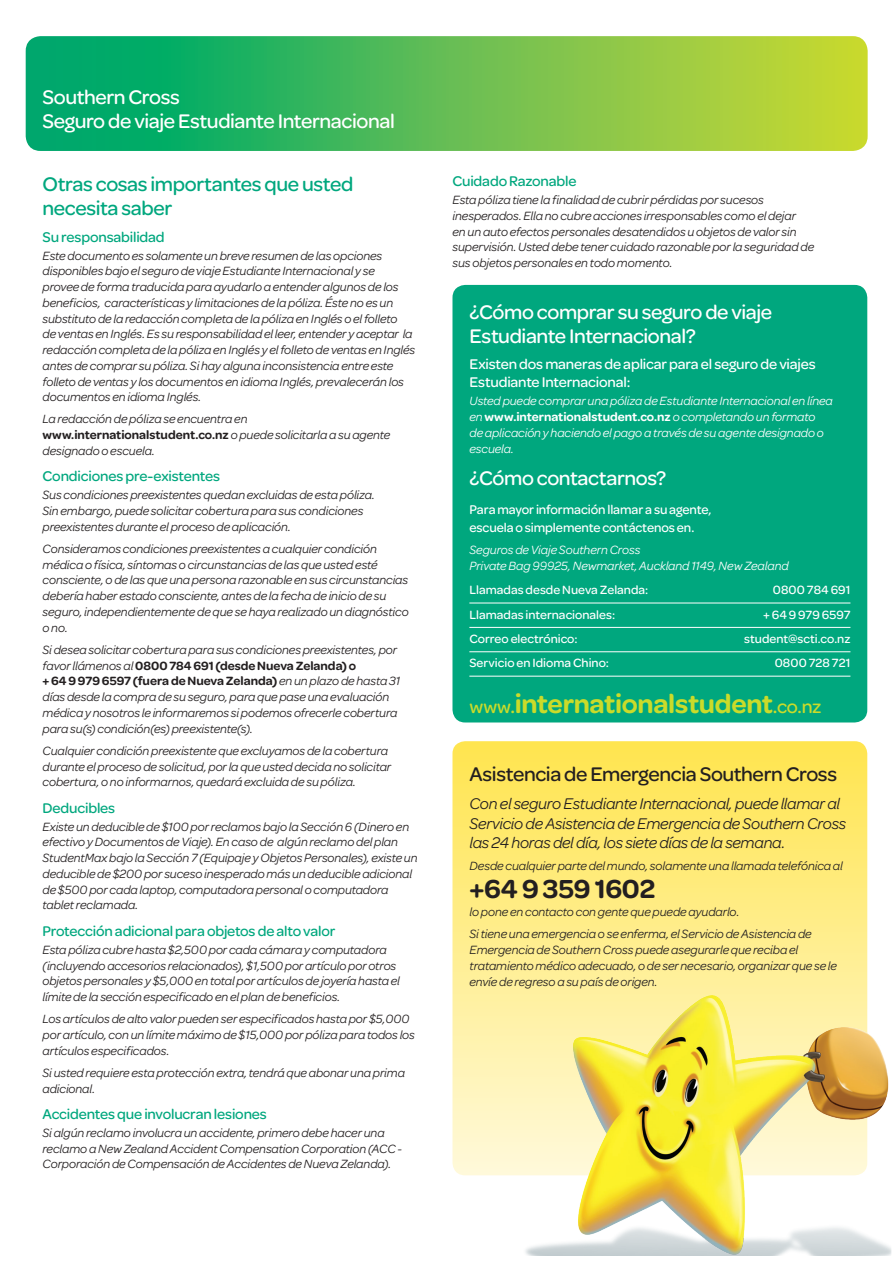
<style>
.page{position:relative;width:893px;height:1263px;background:#fff}
.page>*{position:absolute;margin:0;border:0;box-sizing:border-box;transform-origin:0 0}
.t1{font:600 27.75px "Omnes";letter-spacing:-.01em;color:#cadb2a}
.t2{font:600 27.75px "Omnes";letter-spacing:-.005em;color:#231f20}
._14pt_Large_Green_He{font:500 21px/24px "Omnes";letter-spacing:-.02em;color:#fff}
._14pt_Large_Green_He-2{font:500 21px/24px "Omnes";letter-spacing:-.015em;color:#00a77e}
._14pt_Large_Green_He-3{font:500 21px "Omnes";letter-spacing:-.015em;color:#231f20}
._11pt_Intro_text{font:italic 16.5px/19.5px "Omnes";letter-spacing:-.015em;color:#231f20}
._10pt_Small_Green_He{font:500 15px "Omnes";letter-spacing:-.01em;color:#00a77e}
._10pt_Small_Green_He-2{font:500 15px/18px "Omnes";letter-spacing:-.01em;color:#fff}
._10pt_Small_Green_He-3{font:500 13.5px/18px "Omnes";letter-spacing:-.005em;color:#fff}
._8_5pt_Body_text{font:italic 12.75px/15.8px "Omnes";letter-spacing:-.005em;color:#231f20}
._8_5pt_Body_text-2{font:italic 12.75px/15.8px "Omnes";letter-spacing:-.005em;color:#fff}
._8_5pt_Contact_Chart{font:500 12.75px "Omnes";color:#fff}
.s1{font-weight:600;font-style:normal}
.s2{font-weight:500;font-size:19.5px}
.s3{font-weight:500;font-size:21px}
</style>
<div class="page">
<div style="left:452px;top:285px;width:415px;height:437px;background:#00a77e;border-radius:13px"></div>
<hr style="left:469px;top:603px;width:381px;height:1px;background:#fff">
<hr style="left:469px;top:627px;width:381px;height:1px;background:#fff">
<hr style="left:469px;top:651px;width:381px;height:1px;background:#fff">
<hr style="left:469px;top:676px;width:381px;height:1px;background:#fff">
<div style="left:452px;top:741px;width:415px;height:434px;background:linear-gradient(to bottom,#ffe44e,#fff9da);border-radius:13px"></div>
<img style="left:518px;top:990px;width:374px;height:265px">
<svg style="left:26px;top:36px;width:842px;height:115px;background:#5ebe52"></svg>
<p class="_14pt_Large_Green_He" style="left:43px;top:85px;width:354px">Southern Cross<br>Seguro de viaje Estudiante Internacional</p>
<p class="_14pt_Large_Green_He-2" style="left:43px;top:172px;width:313px">Otras cosas importantes que usted necesita saber</p>
<p class="_10pt_Small_Green_He" style="left:43px;top:228px;width:124px">Su responsabilidad</p>
<p class="_8_5pt_Body_text" style="left:43px;top:247px;width:374px">Este documento es solamente un breve resumen de las opciones disponibles bajo el seguro de viaje Estudiante Internacional y se<br>provee de forma traducida para ayudarlo a entender algunos de los beneficios, características y limitaciones de la póliza. Éste no es un substituto de la redacción completa de la póliza en Inglés o el folleto<br>de ventas en Inglés. Es su responsabilidad el leer, entender y aceptar la redacción completa de la póliza en Inglés y el folleto de ventas en Inglés antes de comprar su póliza. Si hay alguna inconsistencia entre este folleto de ventas y los documentos en idioma Inglés, prevalecerán los documentos en idioma Inglés.</p>
<p class="_8_5pt_Body_text" style="left:43px;top:411px;width:349px">La redacción de póliza se encuentra en <span class="s1">www.internationalstudent.co.nz</span> o puede solicitarla a su agente designado o escuela.</p>
<p class="_10pt_Small_Green_He" style="left:43px;top:468px;width:179px">Condiciones pre-existentes</p>
<p class="_8_5pt_Body_text" style="left:43px;top:487px;width:334px">Sus condiciones preexistentes quedan excluidas de esta póliza.<br>Sin embargo, puede solicitar cobertura para sus condiciones preexistentes durante el proceso de aplicación.</p>
<p class="_8_5pt_Body_text" style="left:43px;top:541px;width:368px">Consideramos condiciones preexistentes a cualquier condición médica o física, síntomas o circunstancias de las que usted esté consciente, o de las que una persona razonable en sus circunstancias debería haber estado consciente, antes de la fecha de inicio de su seguro, independientemente de que se haya realizado un diagnóstico o no.</p>
<p class="_8_5pt_Body_text" style="left:43px;top:642px;width:359px">Si desea solicitar cobertura para sus condiciones preexistentes, por favor llámenos al <span class="s1">0800 784 691 (desde Nueva Zelanda) o<br>+ 64 9 979 6597 (fuera de Nueva Zelanda)</span> en un plazo de hasta 31 días desde la compra de su seguro, para que pase una evaluación médica y nosotros le informaremos si podemos ofrecerle cobertura para su(s) condición(es) preexistente(s).</p>
<p class="_8_5pt_Body_text" style="left:43px;top:743px;width:350px">Cualquier condición preexistente que excluyamos de la cobertura durante el proceso de solicitud, por la que usted decida no solicitar cobertura, o no informarnos, quedará excluida de su póliza.</p>
<p class="_10pt_Small_Green_He" style="left:43px;top:799px;width:74px">Deducibles</p>
<p class="_8_5pt_Body_text" style="left:43px;top:819px;width:377px">Existe un deducible de $100 por reclamos bajo la Sección 6 (Dinero en efectivo y Documentos de Viaje). En caso de algún reclamo del plan StudentMax bajo la Sección 7 (Equipaje y Objetos Personales), existe un deducible de $200 por suceso inesperado más un deducible adicional de $500 por cada laptop, computadora personal o computadora tablet reclamada.</p>
<p class="_10pt_Small_Green_He" style="left:43px;top:922px;width:294px">Protección adicional para objetos de alto valor</p>
<p class="_8_5pt_Body_text" style="left:43px;top:942px;width:359px">Esta póliza cubre hasta $2,500 por cada cámara y computadora (incluyendo accesorios relacionados), $1,500 por artículo por otros objetos personales y $5,000 en total por artículos de joyería hasta el límite de la sección especificado en el plan de beneficios.</p>
<p class="_8_5pt_Body_text" style="left:43px;top:1011px;width:374px">Los artículos de alto valor pueden ser especificados hasta por $5,000 por artículo, con un límite máximo de $15,000 por póliza para todos los artículos especificados.</p>
<p class="_8_5pt_Body_text" style="left:43px;top:1065px;width:364px">Si usted requiere esta protección extra, tendrá que abonar una prima adicional.</p>
<p class="_10pt_Small_Green_He" style="left:43px;top:1106px;width:226px">Accidentes que involucran lesiones</p>
<p class="_8_5pt_Body_text" style="left:43px;top:1125px;width:361px">Si algún reclamo involucra un accidente, primero debe hacer una reclamo a New Zealand Accident Compensation Corporation (ACC -<br>Corporación de Compensación de Accidentes de Nueva Zelanda).</p>
<p class="_10pt_Small_Green_He" style="left:452px;top:173px;width:126px">Cuidado Razonable</p>
<p class="_8_5pt_Body_text" style="left:452px;top:192px;width:363px">Esta póliza tiene la finalidad de cubrir pérdidas por sucesos inesperados. Ella no cubre acciones irresponsables como el dejar<br>en un auto efectos personales desatendidos u objetos de valor sin supervisión. Usted debe tener cuidado razonable por la seguridad de sus objetos personales en todo momento.</p>
<p class="_14pt_Large_Green_He" style="left:469px;top:300px;width:304px">¿Cómo comprar su seguro de viaje<br>Estudiante Internacional?</p>
<p class="_10pt_Small_Green_He-2" style="left:469px;top:355px;width:348px">Existen dos maneras de aplicar para el seguro de viajes<br>Estudiante Internacional:</p>
<p class="_8_5pt_Body_text-2" style="left:469px;top:393px;width:365px">Usted puede comprar una póliza de Estudiante Internacional en línea en <span class="s1">www.internationalstudent.co.nz</span> o completando un formato<br>de aplicación y haciendo el pago a través de su agente designado o escuela.</p>
<p class="_14pt_Large_Green_He" style="left:469px;top:466px;width:198px">¿Cómo contactarnos?</p>
<p class="_10pt_Small_Green_He-3" style="left:469px;top:501px;width:243px">Para mayor información llamar a su agente, escuela o simplemente contáctenos en.</p>
<p class="_8_5pt_Body_text-2" style="left:469px;top:542px;width:321px">Seguros de Viaje Southern Cross<br>Private Bag 99925, Newmarket, Auckland 1149, New Zealand</p>
<p class="_8_5pt_Contact_Chart" style="left:469px;top:583px;width:180px">Llamadas desde Nueva Zelanda:</p>
<p class="_8_5pt_Contact_Chart" style="left:773px;top:583px;width:79px">0800 784 691</p>
<p class="_8_5pt_Contact_Chart" style="left:469px;top:607px;width:147px">Llamadas internacionales:</p>
<p class="_8_5pt_Contact_Chart" style="left:763px;top:607px;width:89px">+ 64 9 979 6597</p>
<p class="_8_5pt_Contact_Chart" style="left:469px;top:632px;width:110px">Correo electrónico:</p>
<p class="_8_5pt_Contact_Chart" style="left:744px;top:632px;width:108px">student@scti.co.nz</p>
<p class="_8_5pt_Contact_Chart" style="left:469px;top:656px;width:141px">Servicio en Idioma Chino:</p>
<p class="_8_5pt_Contact_Chart" style="left:775px;top:656px;width:77px">0800 728 721</p>
<p class="t1" style="left:469px;top:688px;width:354px"><span class="s2">www</span><span class="s3">.</span>internationalstudent<span class="s3">.</span><span class="s2">co.nz</span></p>
<p class="_14pt_Large_Green_He-3" style="left:469px;top:762px;width:369px">Asistencia de Emergencia Southern Cross</p>
<p class="_11pt_Intro_text" style="left:469px;top:794px;width:378px">Con el seguro Estudiante Internacional, puede llamar al<br>Servicio de Asistencia de Emergencia de Southern Cross las 24 horas del día, los siete días de la semana.</p>
<p class="_8_5pt_Body_text" style="left:469px;top:858px;width:375px">Desde cualquier parte del mundo, solamente una llamada telefónica al</p>
<p class="t2" style="left:469px;top:873px;width:187px">+64 9 359 1602</p>
<p class="_8_5pt_Body_text" style="left:469px;top:904px;width:271px">lo pone en contacto con gente que puede ayudarlo.</p>
<p class="_8_5pt_Body_text" style="left:469px;top:926px;width:369px">Si tiene una emergencia o se enferma, el Servicio de Asistencia de Emergencia de Southern Cross puede asegurarle que reciba el tratamiento médico adecuado, o de ser necesario, organizar que se le envíe de regreso a su país de origen.</p>
</div>
